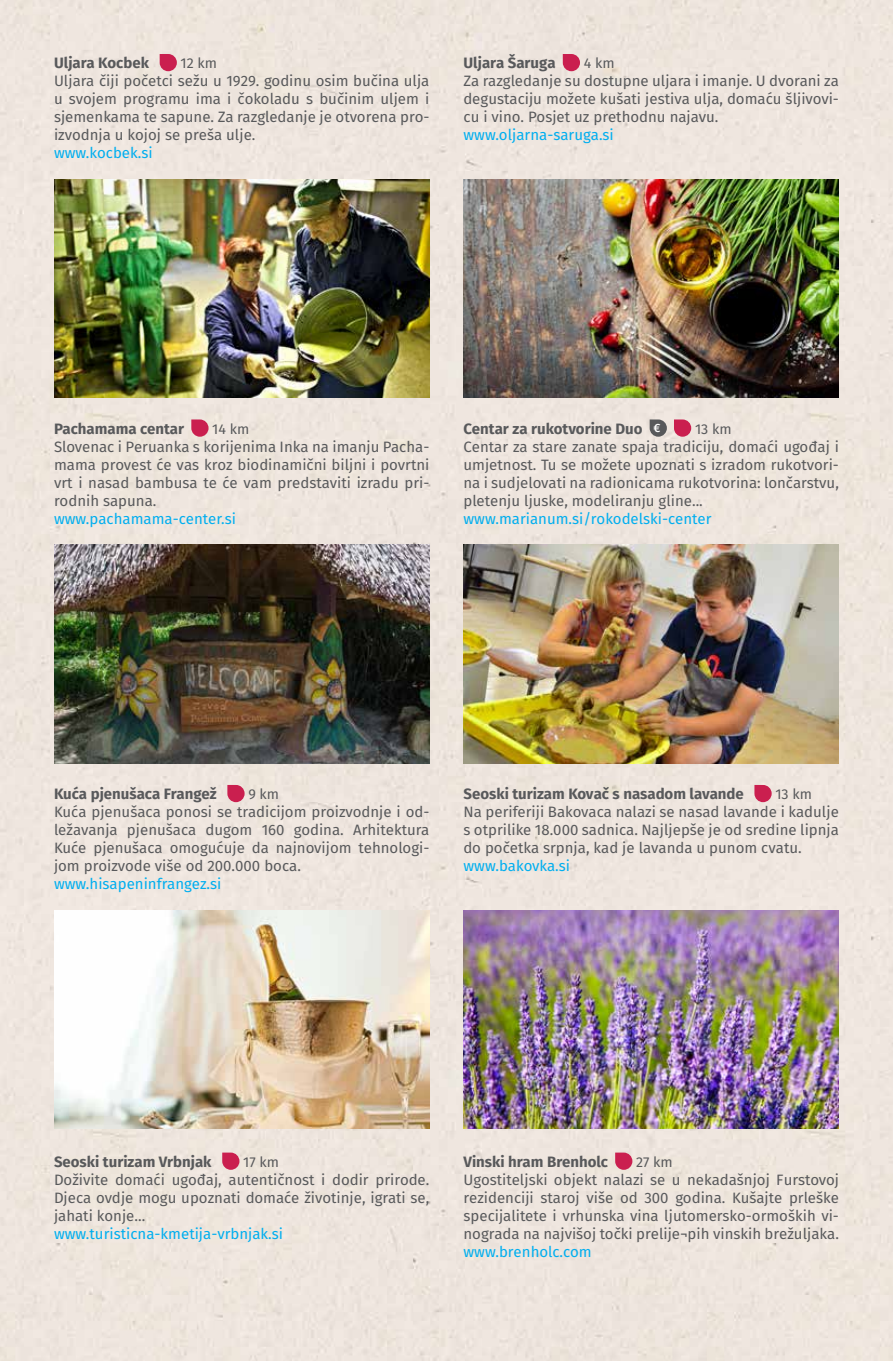
<style>
.page{position:relative;width:893px;height:1361px;background:#efe6de}
.page>*{position:absolute;margin:0;border:0;box-sizing:border-box;transform-origin:0 0}
.t1{font:15px/18px "Fira Sans";color:#58595b;text-align:justify}
.t2{font:15px "Fira Sans";color:#00aeef}
.t3{font:700 15px "Fira Sans";color:#58595b}
.t4{font:14.25px "Fira Sans";color:#58595b}
.s1{font-weight:500;font-size:12px;color:#fff}
</style>
<div class="page">
<svg style="left:160px;top:54px;width:17px;height:17px"></svg>
<img style="left:54px;top:179px;width:375px;height:219px">
<svg style="left:191px;top:419px;width:18px;height:18px"></svg>
<img style="left:54px;top:545px;width:375px;height:218px">
<svg style="left:227px;top:785px;width:18px;height:17px"></svg>
<img style="left:54px;top:910px;width:375px;height:218px">
<svg style="left:563px;top:54px;width:17px;height:17px"></svg>
<img style="left:463px;top:179px;width:376px;height:219px">
<svg style="left:650px;top:419px;width:17px;height:18px"></svg>
<svg style="left:674px;top:419px;width:17px;height:18px"></svg>
<img style="left:463px;top:545px;width:376px;height:218px">
<svg style="left:754px;top:785px;width:18px;height:17px"></svg>
<img style="left:463px;top:910px;width:376px;height:218px">
<svg style="left:222px;top:1152px;width:17px;height:18px"></svg>
<svg style="left:615px;top:1152px;width:17px;height:18px"></svg>
<p class="t3" style="left:54px;top:52px;width:96px">Uljara Kocbek</p>
<p class="t4" style="left:181px;top:53px;width:38px">12 km</p>
<p class="t1" style="left:54px;top:73px;width:377px">Uljara čiji početci sežu u 1929. godinu osim bučina ulja u svojem programu ima i čokoladu s bučinim uljem i sjemenkama te sapune. Za razgledanje je otvorena pro&shy;izvodnja u kojoj se preša ulje.</p>
<p class="t2" style="left:54px;top:142px;width:100px">www.kocbek.si</p>
<p class="t3" style="left:463px;top:52px;width:94px">Uljara Šaruga</p>
<p class="t4" style="left:584px;top:53px;width:32px">4 km</p>
<p class="t1" style="left:463px;top:73px;width:377px">Za razgledanje su dostupne uljara i imanje. U dvorani za degustaciju možete kušati jestiva ulja, domaću šljivovi&shy;cu i vino. Posjet uz prethodnu najavu.</p>
<p class="t2" style="left:463px;top:124px;width:152px">www.oljarna-saruga.si</p>
<p class="t3" style="left:54px;top:418px;width:132px">Pachamama centar</p>
<p class="t4" style="left:212px;top:419px;width:39px">14 km</p>
<p class="t1" style="left:54px;top:438px;width:377px">Slovenac i Peruanka s korijenima Inka na imanju Pacha&shy;mama provest će vas kroz biodinamični biljni i povrtni vrt i nasad bambusa te će vam predstaviti izradu pri&shy;rodnih sapuna.</p>
<p class="t2" style="left:54px;top:508px;width:183px">www.pachamama-center.si</p>
<p class="t3" style="left:463px;top:418px;width:199px">Centar za rukotvorine Duo <span class="s1">€</span></p>
<p class="t4" style="left:695px;top:419px;width:38px">13 km</p>
<p class="t1" style="left:463px;top:438px;width:377px">Centar za stare zanate spaja tradiciju, domaći ugođaj i umjetnost. Tu se možete upoznati s izradom rukotvori&shy;na i sudjelovati na radionicama rukotvorina: lončarstvu, pletenju ljuske, modeliranju gline...</p>
<p class="t2" style="left:463px;top:508px;width:249px">www.marianum.si/rokodelski-center</p>
<p class="t3" style="left:54px;top:783px;width:164px">Kuća pjenušaca Frangež</p>
<p class="t4" style="left:248px;top:784px;width:32px">9 km</p>
<p class="t1" style="left:54px;top:804px;width:377px">Kuća pjenušaca ponosi se tradicijom proizvodnje i od&shy;ležavanja pjenušaca dugom 160 godina. Arhitektura Kuće pjenušaca omogućuje da najnovijom tehnologi&shy;jom proizvode više od 200.000 boca.</p>
<p class="t2" style="left:54px;top:873px;width:169px">www.hisapeninfrangez.si</p>
<p class="t3" style="left:463px;top:783px;width:282px">Seoski turizam Kovač s nasadom lavande</p>
<p class="t4" style="left:775px;top:784px;width:38px">13 km</p>
<p class="t1" style="left:463px;top:804px;width:377px">Na periferiji Bakovaca nalazi se nasad lavande i kadulje s otprilike 18.000 sadnica. Najljepše je od sredine lipnja do početka srpnja, kad je lavanda u punom cvatu.</p>
<p class="t2" style="left:463px;top:855px;width:108px">www.bakovka.si</p>
<p class="t3" style="left:54px;top:1151px;width:159px">Seoski turizam Vrbnjak</p>
<p class="t4" style="left:243px;top:1152px;width:37px">17 km</p>
<p class="t1" style="left:54px;top:1171px;width:377px">Doživite domaći ugođaj, autentičnost i dodir prirode.<br>Djeca ovdje mogu upoznati domaće životinje, igrati se, jahati konje...</p>
<p class="t2" style="left:54px;top:1223px;width:231px">www.turisticna-kmetija-vrbnjak.si</p>
<p class="t3" style="left:463px;top:1151px;width:146px">Vinski hram Brenholc</p>
<p class="t4" style="left:636px;top:1152px;width:38px">27 km</p>
<p class="t1" style="left:463px;top:1171px;width:377px">Ugostiteljski objekt nalazi se u nekadašnjoj Furstovoj rezidenciji staroj više od 300 godina. Kušajte prleške specijalitete i vrhunska vina ljutomersko-ormoških vi&shy;nograda na najvišoj točki prelije¬pih vinskih brežuljaka.</p>
<p class="t2" style="left:463px;top:1241px;width:130px">www.brenholc.com</p>
</div>
